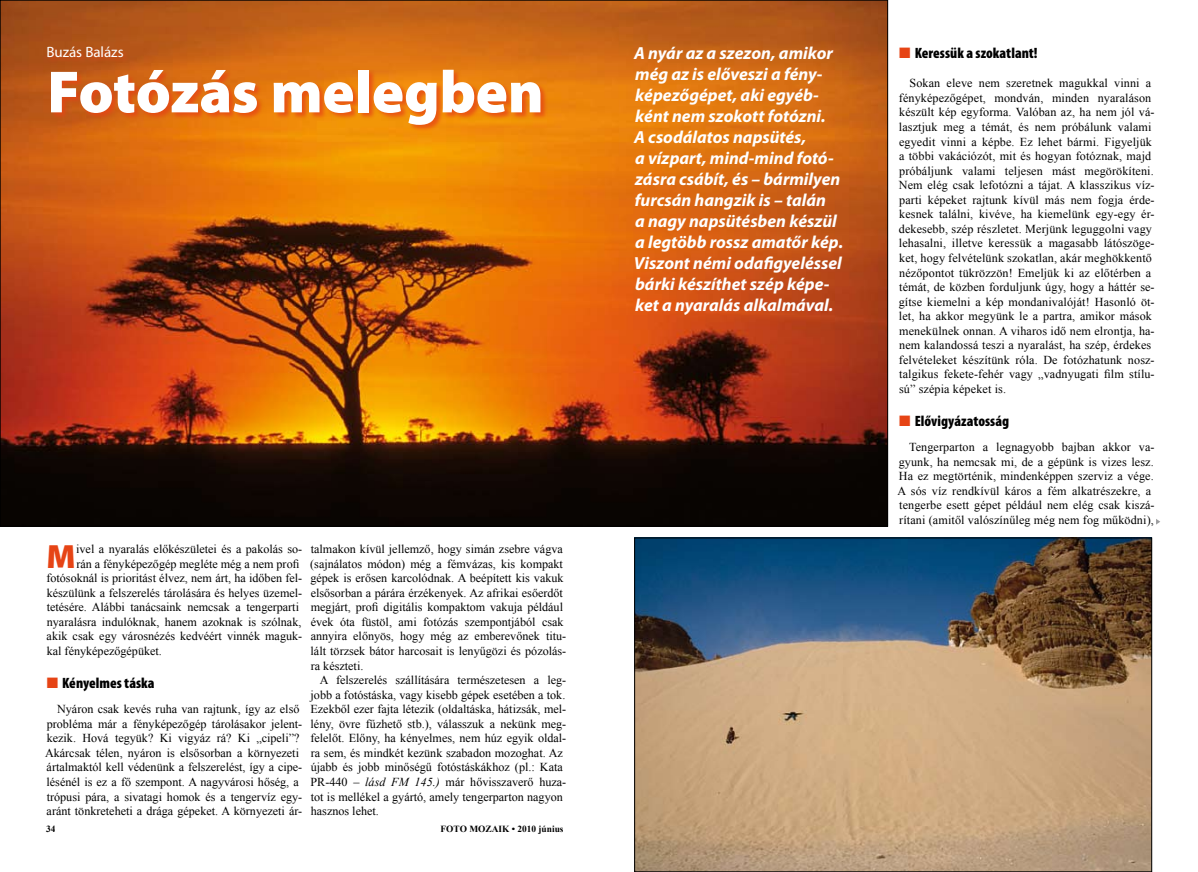
<style>
.page{position:relative;width:1198px;height:872px;background:#fff}
.page>*{position:absolute;margin:0;border:0;box-sizing:border-box;transform-origin:0 0}
.t1{font:900 60px "Myriad Pro";letter-spacing:-.01em;color:#fff}
.t2{font:900 33.75px "Myriad Pro";color:#e64415}
.t3{font:italic 700 17.5px/21px "Myriad Pro";color:#fff}
.t4{font:900 condensed 15px "Myriad Pro";color:#000}
.t5{font:15px "Myriad Pro";letter-spacing:-.005em;color:#fff}
.t6{font:12.12px/14.5px "Times New Roman";color:#000}
.t7{font:700 9.38px "Times New Roman";color:#000}
.s1{font-style:italic}
.s2{color:#e64415}
</style>
<div class="page">
<img style="left:2px;top:2px;width:884px;height:522px">
<div style="left:46px;top:46px;width:502px;height:87px;background:#e64415;opacity:.75"></div>
<img style="left:636px;top:540px;width:514px;height:330px">
<svg style="left:1156px;top:519px;width:4px;height:5px"></svg>
<p class="t5" style="left:46px;top:43px;width:79px">Buzás Balázs</p>
<h1 class="t1" style="left:47px;top:52px;width:498px">Fotózás melegben</h1>
<p class="t6" style="left:310px;top:541px;width:257px">talmakon kívül jellemző, hogy simán zsebre vágva (sajnálatos módon) még a fémvázas, kis kompakt gépek is erősen karcolódnak. A beépített kis vakuk elsősorban a párára érzékenyek. Az afrikai esőerdőt megjárt, profi digitális kompaktom vakuja pél-dául évek óta füstöl, ami fotózás szempontjából csak annyira előnyös, hogy még az emberevőnek titu&shy;lált törzsek bátor harcosait is lenyűgözi és pózolás&shy;ra készteti.</p>
<p class="t6" style="left:310px;top:672px;width:257px;text-indent:9px">A felszerelés szállítására természetesen a leg&shy;jobb a fotóstáska, vagy kisebb gépek esetében a tok.<br>Ezekből ezer fajta létezik (oldaltáska, hátizsák, mel&shy;lény, övre fűzhető stb.), válasszuk a nekünk meg&shy;felelőt. Előny, ha kényelmes, nem húz egyik oldal&shy;ra sem, és mindkét kezünk szabadon mozoghat. Az újabb és jobb minőségű fotóstáskákhoz (pl.: Kata PR-440 – <span class="s1">lásd FM 145.)</span> már hővisszaverő huza&shy;tot is mellékel a gyártó, amely tengerparton nagyon hasznos lehet.</p>
<h2 class="t2" style="left:47px;top:534px;width:31px">M</h2>
<p class="t6" style="left:76px;top:541px;width:228px">ivel a nyaralás előkészületei és a pakolás so-</p>
<p class="t6" style="left:76px;top:556px;width:224px">rán a fényképezőgép megléte még a nem profi</p>
<p class="t6" style="left:46px;top:570px;width:257px">fotósoknál is prioritást élvez, nem árt, ha időben fel-</p>
<p class="t6" style="left:47px;top:585px;width:257px">készülünk a felszerelés tárolására és helyes üzemel-</p>
<p class="t6" style="left:47px;top:600px;width:254px">tetésére. Alábbi tanácsaink nemcsak a tengerparti</p>
<p class="t6" style="left:47px;top:614px;width:256px">nyaralásra indulóknak, hanem azoknak is szólnak,</p>
<p class="t6" style="left:47px;top:629px;width:257px">akik csak egy városnézés kedvéért vinnék maguk-</p>
<p class="t6" style="left:47px;top:643px;width:117px">kal fényképezőgépüket.</p>
<p class="t4" style="left:47px;top:673px;width:109px"><span class="s2">■</span> Kényelmes táska</p>
<p class="t6" style="left:45px;top:701px;width:259px;text-indent:12px">Nyáron csak kevés ruha van rajtunk, így az első probléma már a fényképezőgép tárolásakor jelent&shy;kezik. Hová tegyük? Ki vigyáz rá? Ki „cipeli”?<br>Akárcsak télen, nyáron is elsősorban a környezeti ártalmaktól kell védenünk a felszerelést, így a cipe&shy;lésénél is ez a fő szempont. A nagyvárosi hőség, a trópusi pára, a sivatagi homok és a tengervíz egy&shy;aránt tönkreteheti a drága gépeket. A környezeti ár-</p>
<p class="t7" style="left:46px;top:822px;width:11px">34</p>
<p class="t7" style="left:440px;top:822px;width:124px">FOTO MOZAIK • 2010 június</p>
<p class="t3" style="left:634px;top:42px;width:211px">A nyár az a szezon, amikor még az is előveszi a fény&shy;képezőgépet, aki egyéb&shy;ként nem szokott fotózni.<br>A csodálatos napsütés,<br>a vízpart, mind-mind fotó&shy;zásra csábít, és – bármilyen furcsán hangzik is – talán<br>a nagy napsütésben készül a legtöbb rossz amatőr kép.<br>Viszont némi odafigyeléssel bárki készíthet szép képe&shy;ket a nyaralás alkalmával.</p>
<p class="t4" style="left:899px;top:44px;width:140px"><span class="s2">■</span> Keressük a szokatlant!</p>
<p class="t6" style="left:898px;top:76px;width:257px;text-indent:11px">Sokan eleve nem szeretnek magukkal vinni a fényképezőgépet, mondván, minden nyaraláson készült kép egyforma. Valóban az, ha nem jól vá&shy;lasztjuk meg a témát, és nem próbálunk valami egyedit vinni a képbe. Ez lehet bármi. Figyeljük a többi vakációzót, mit és hogyan fotóznak, majd próbáljunk valami teljesen mást megörökíteni.<br>Nem elég csak lefotózni a tájat. A klasszikus víz&shy;parti képeket rajtunk kívül más nem fogja érde&shy;kesnek találni, kivéve, ha kiemelünk egy-egy ér&shy;dekesebb, szép részletet. Merjünk leguggolni vagy lehasalni, illetve keressük a magasabb látószöge&shy;ket, hogy felvételünk szokatlan, akár meghökkentő nézőpontot tükrözzön! Emeljük ki az előtérben a témát, de közben forduljunk úgy, hogy a háttér se&shy;gítse kiemelni a kép mondanivalóját! Hasonló öt&shy;let, ha akkor megyünk le a partra, amikor mások menekülnek onnan. A viharos idő nem elrontja, ha&shy;nem kalandossá teszi a nyaralást, ha szép, érdekes felvételeket készítünk róla. De fotózhatunk nosz&shy;talgikus fekete-fehér vagy „vadnyugati film stílu&shy;sú” szépia képeket is.</p>
<p class="t4" style="left:899px;top:411px;width:112px"><span class="s2">■</span> Elővigyázatosság</p>
<p class="t6" style="left:897px;top:440px;width:259px;text-indent:12px">Tengerparton a legnagyobb bajban akkor va&shy;gyunk, ha nemcsak mi, de a gépünk is vizes lesz.<br>Ha ez megtörténik, mindenképpen szerviz a vége.<br>A sós víz rendkívül káros a fém alkatrészekre, a tengerbe esett gépet például nem elég csak kiszá&shy;rítani (amitől valószínűleg még nem fog működni),</p>
</div>
